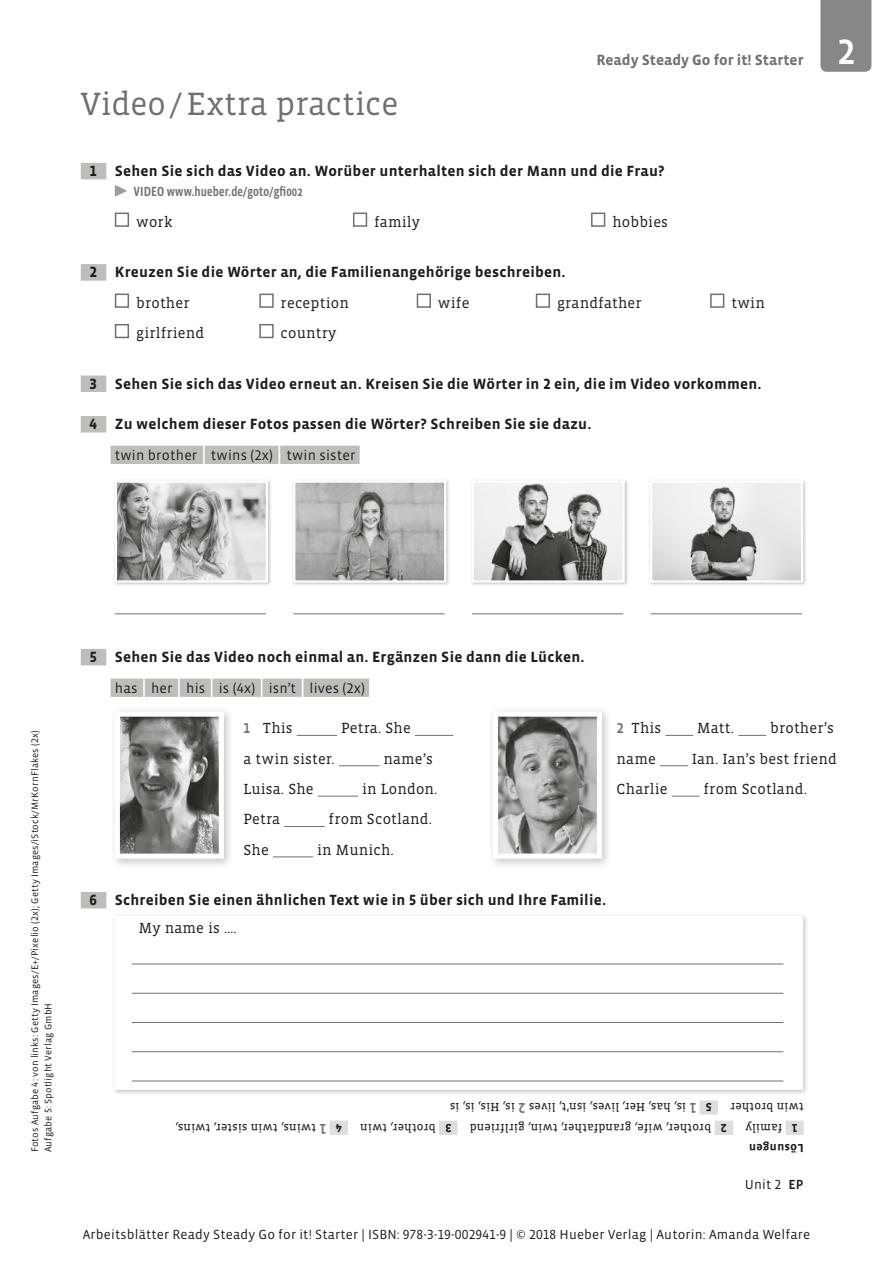
<style>
.page{position:relative;width:893px;height:1263px;background:#fff}
.page>*{position:absolute;margin:0;border:0;box-sizing:border-box;transform-origin:0 0}
.t1{font:500 36px "Vista Sans OT";color:#fff}
.t2{font:33px "Vista Slab OT";color:#70706f}
.t3{font:700 15.15px "Vista Sans OT";letter-spacing:.015em;color:#1d1d1b}
.t4{font:700 15.15px "Vista Sans OT";color:#70706f}
.t5{font:15px "Vista Slab OT";letter-spacing:.015em;color:#1d1d1b}
.t6{font:500 14.7px "Vista Sans OT";color:#70706f}
.t7{font:14.25px "Vista Sans OT";letter-spacing:.015em;color:#1d1d1b}
.t8{font:13.5px "Vista Sans OT";letter-spacing:.015em;color:#1d1d1b}
.t9{font:500 13.5px "Vista Sans Nar OT";letter-spacing:.01em;color:#70706f}
.t10{font:12px "Vista Slab OT";letter-spacing:.015em;color:#1d1d1b}
.t11{font:700 12px "Vista Sans OT";letter-spacing:.025em;color:#1d1d1b}
.t12{font:700 12px "Vista Slab OT";color:#1d1d1b}
.t13{font:9.75px/13.5px "Vista Sans OT";letter-spacing:.015em;color:#1d1d1b}
.s1{font-size:21.3px;color:#fff}
.s2{font-family:"Vista Sans OT";font-weight:500;font-size:14.7px;color:#70706f}
.s3{font-weight:500}
</style>
<div class="page">
<div style="left:820px;top:0;width:51px;height:72px;background:#878787"></div>
<div style="left:81px;top:163px;width:25px;height:16px;background:#bdbdbc"></div>
<div style="left:81px;top:264px;width:25px;height:17px;background:#bdbdbc"></div>
<div style="left:81px;top:375px;width:25px;height:17px;background:#bdbdbc"></div>
<div style="left:81px;top:416px;width:25px;height:16px;background:#bdbdbc"></div>
<div style="left:111px;top:446px;width:249px;height:18px;background:#bdbdbc"></div>
<div style="left:81px;top:649px;width:25px;height:16px;background:#bdbdbc"></div>
<div style="left:111px;top:679px;width:258px;height:18px;background:#bdbdbc"></div>
<svg style="left:114px;top:185px;width:13px;height:12px"></svg>
<div style="left:115px;top:213px;width:14px;height:14px;background:#fff;border:2px solid #70706f"></div>
<div style="left:353px;top:213px;width:14px;height:14px;background:#fff;border:2px solid #70706f"></div>
<div style="left:591px;top:213px;width:14px;height:14px;background:#fff;border:2px solid #70706f"></div>
<div style="left:115px;top:294px;width:14px;height:14px;background:#fff;border:2px solid #70706f"></div>
<div style="left:259px;top:294px;width:15px;height:14px;background:#fff;border:2px solid #70706f"></div>
<div style="left:417px;top:294px;width:14px;height:14px;background:#fff;border:2px solid #70706f"></div>
<div style="left:536px;top:294px;width:14px;height:14px;background:#fff;border:2px solid #70706f"></div>
<div style="left:710px;top:294px;width:14px;height:14px;background:#fff;border:2px solid #70706f"></div>
<div style="left:115px;top:324px;width:14px;height:14px;background:#fff;border:2px solid #70706f"></div>
<div style="left:259px;top:324px;width:15px;height:14px;background:#fff;border:2px solid #70706f"></div>
<hr style="left:115px;top:613px;width:151px;height:1px;background:#70706f">
<hr style="left:293px;top:613px;width:152px;height:1px;background:#70706f">
<hr style="left:472px;top:613px;width:151px;height:1px;background:#70706f">
<hr style="left:651px;top:613px;width:151px;height:1px;background:#70706f">
<div style="left:81px;top:892px;width:25px;height:16px;background:#bdbdbc"></div>
<div style="left:785px;top:1121px;width:19px;height:14px;background:#dfdede"></div>
<div style="left:715px;top:1121px;width:18px;height:14px;background:#dfdede"></div>
<div style="left:439px;top:1121px;width:19px;height:14px;background:#dfdede"></div>
<div style="left:329px;top:1121px;width:19px;height:14px;background:#dfdede"></div>
<div style="left:699px;top:1100px;width:19px;height:15px;background:#dfdede"></div>
<div style="left:113px;top:479px;width:159px;height:107px;background:#1d1d1b;opacity:.25"></div>
<svg style="left:114px;top:479px;width:155px;height:105px;background:#b7b7b7"></svg>
<div style="left:470px;top:479px;width:159px;height:107px;background:#1d1d1b;opacity:.25"></div>
<svg style="left:471px;top:479px;width:155px;height:105px"></svg>
<div style="left:292px;top:479px;width:158px;height:107px;background:#1d1d1b;opacity:.25"></div>
<svg style="left:292px;top:479px;width:155px;height:105px;background:#b2b2b2"></svg>
<div style="left:648px;top:479px;width:159px;height:107px;background:#1d1d1b;opacity:.25"></div>
<svg style="left:649px;top:479px;width:155px;height:105px"></svg>
<div style="left:109px;top:706px;width:126px;height:163px;background:#1d1d1b;opacity:.25"></div>
<svg style="left:112px;top:709px;width:114px;height:152px"></svg>
<div style="left:487px;top:706px;width:126px;height:163px;background:#1d1d1b;opacity:.25"></div>
<svg style="left:490px;top:709px;width:115px;height:152px"></svg>
<hr style="left:297px;top:735px;width:40px;height:1px;background:#70706f">
<hr style="left:415px;top:735px;width:39px;height:1px;background:#70706f">
<hr style="left:339px;top:765px;width:40px;height:1px;background:#70706f">
<hr style="left:318px;top:796px;width:40px;height:1px;background:#70706f">
<hr style="left:284px;top:826px;width:41px;height:1px;background:#70706f">
<hr style="left:273px;top:856px;width:40px;height:1px;background:#70706f">
<svg style="left:665px;top:735px;width:28px;height:1px"></svg>
<svg style="left:738px;top:735px;width:28px;height:1px"></svg>
<svg style="left:660px;top:765px;width:28px;height:1px"></svg>
<svg style="left:672px;top:796px;width:27px;height:1px"></svg>
<div style="left:111px;top:912px;width:698px;height:184px;background:#1d1d1b;opacity:.25"></div>
<div style="left:114px;top:915px;width:689px;height:175px;background:#fff;border:3px solid #fff"></div>
<hr style="left:132px;top:964px;width:651px;height:1px;background:#70706f">
<hr style="left:132px;top:993px;width:651px;height:1px;background:#70706f">
<hr style="left:132px;top:1022px;width:651px;height:1px;background:#70706f">
<hr style="left:132px;top:1051px;width:651px;height:1px;background:#70706f">
<hr style="left:132px;top:1081px;width:651px;height:1px;background:#70706f">
<h2 class="t2" style="left:81px;top:87px;width:319px">Video/Extra practice</h2>
<p class="t4" style="left:596px;top:52px;width:209px">Ready Steady Go for it! Starter</p>
<p class="t3" style="left:90px;top:163px;width:576px">1 Sehen Sie sich das Video an. Worüber unterhalten sich der Mann und die Frau?</p>
<p class="t9" style="left:133px;top:185px;width:171px">VIDEO www.hueber.de/goto/gfi002</p>
<p class="t5" style="left:136px;top:214px;width:38px">work</p>
<p class="t5" style="left:374px;top:214px;width:47px">family</p>
<p class="t5" style="left:612px;top:214px;width:57px">hobbies</p>
<p class="t3" style="left:90px;top:265px;width:477px">2 Kreuzen Sie die Wörter an, die Familienangehörige beschreiben.</p>
<p class="t5" style="left:136px;top:295px;width:55px">brother</p>
<p class="t5" style="left:281px;top:295px;width:70px">reception</p>
<p class="t5" style="left:438px;top:295px;width:33px">wife</p>
<p class="t5" style="left:557px;top:295px;width:86px">grandfather</p>
<p class="t5" style="left:731px;top:295px;width:35px">twin</p>
<p class="t5" style="left:136px;top:325px;width:70px">girlfriend</p>
<p class="t5" style="left:281px;top:325px;width:57px">country</p>
<p class="t3" style="left:90px;top:376px;width:673px">3 Sehen Sie sich das Video erneut an. Kreisen Sie die Wörter in 2 ein, die im Video vorkommen.</p>
<p class="t3" style="left:90px;top:416px;width:503px">4 Zu welchem dieser Fotos passen die Wörter? Schreiben Sie sie dazu.</p>
<p class="t7" style="left:115px;top:448px;width:242px">twin brother <span class="s1">|</span> twins (2x) <span class="s1">|</span> twin sister</p>
<h1 class="t1" style="left:837px;top:34px;width:19px">2</h1>
<p class="t13" style="left:28px;top:1152px;width:423px;rotate:-90deg">Fotos Aufgabe 4: von links: Getty Images/E+/Pixelio (2x); Getty Images/iStock/MrKornFlakes (2x)<br>Aufgabe 5: Spotlight Verlag GmbH</p>
<p class="t3" style="left:90px;top:649px;width:496px">5 Sehen Sie das Video noch einmal an. Ergänzen Sie dann die Lücken.</p>
<p class="t7" style="left:115px;top:680px;width:252px">has <span class="s1">|</span> her <span class="s1">|</span> his <span class="s1">|</span> is (4x) <span class="s1">|</span> isn’t <span class="s1">|</span> lives (2x)</p>
<p class="t5" style="left:243px;top:720px;width:51px"><span class="s2">1</span> This</p>
<p class="t5" style="left:341px;top:720px;width:71px">Petra. She</p>
<p class="t5" style="left:243px;top:751px;width:93px">a twin sister.</p>
<p class="t5" style="left:383px;top:751px;width:51px">name’s</p>
<p class="t5" style="left:243px;top:781px;width:72px">Luisa. She</p>
<p class="t5" style="left:362px;top:781px;width:77px">in London.</p>
<p class="t5" style="left:243px;top:811px;width:38px">Petra</p>
<p class="t5" style="left:329px;top:811px;width:105px">from Scotland.</p>
<p class="t5" style="left:243px;top:842px;width:27px">She</p>
<p class="t5" style="left:317px;top:842px;width:78px">in Munich.</p>
<p class="t5" style="left:617px;top:720px;width:46px"><span class="s2">2</span> This</p>
<p class="t5" style="left:697px;top:720px;width:38px">Matt.</p>
<p class="t5" style="left:770px;top:720px;width:65px">brother’s</p>
<p class="t5" style="left:617px;top:751px;width:41px">name</p>
<p class="t5" style="left:692px;top:751px;width:147px">Ian. Ian’s best friend</p>
<p class="t5" style="left:617px;top:781px;width:52px">Charlie</p>
<p class="t5" style="left:703px;top:781px;width:105px">from Scotland.</p>
<p class="t3" style="left:90px;top:892px;width:518px">6 Schreiben Sie einen ähnlichen Text wie in 5 über sich und Ihre Familie.</p>
<p class="t5" style="left:139px;top:920px;width:100px">My name is ….</p>
<p class="t10" style="left:515px;top:1113px;width:67px;rotate:-180deg">is, His, is, is</p>
<p class="t6" style="left:526px;top:1116px;width:9px;rotate:-180deg">2</p>
<p class="t10" style="left:686px;top:1113px;width:159px;rotate:-180deg">is, has, Her, lives, isn’t, lives</p>
<p class="t6" style="left:696px;top:1116px;width:8px;rotate:-180deg">1</p>
<p class="t12" style="left:712px;top:1113px;width:7px;rotate:-180deg">5</p>
<p class="t10" style="left:804px;top:1113px;width:75px;rotate:-180deg">twin brother</p>
<p class="t10" style="left:316px;top:1134px;width:142px;rotate:-180deg">twins, twin sister, twins,</p>
<p class="t6" style="left:326px;top:1136px;width:8px;rotate:-180deg">1</p>
<p class="t12" style="left:342px;top:1134px;width:7px;rotate:-180deg">4</p>
<p class="t10" style="left:436px;top:1134px;width:77px;rotate:-180deg">brother, twin</p>
<p class="t12" style="left:451px;top:1134px;width:7px;rotate:-180deg">3</p>
<p class="t10" style="left:711px;top:1134px;width:243px;rotate:-180deg">brother, wife, grandfather, twin, girlfriend</p>
<p class="t12" style="left:727px;top:1134px;width:7px;rotate:-180deg">2</p>
<p class="t10" style="left:782px;top:1134px;width:38px;rotate:-180deg">family</p>
<p class="t12" style="left:797px;top:1134px;width:7px;rotate:-180deg">1</p>
<p class="t11" style="left:804px;top:1154px;width:56px;rotate:-180deg">Lösungen</p>
<p class="t8" style="left:745px;top:1177px;width:60px">Unit 2 <span class="s3">EP</span></p>
<p class="t8" style="left:83px;top:1228px;width:729px">Arbeitsblätter Ready Steady Go for it! Starter | ISBN: 978-3-19-002941-9 | © 2018 Hueber Verlag | Autorin: Amanda Welfare</p>
</div>
